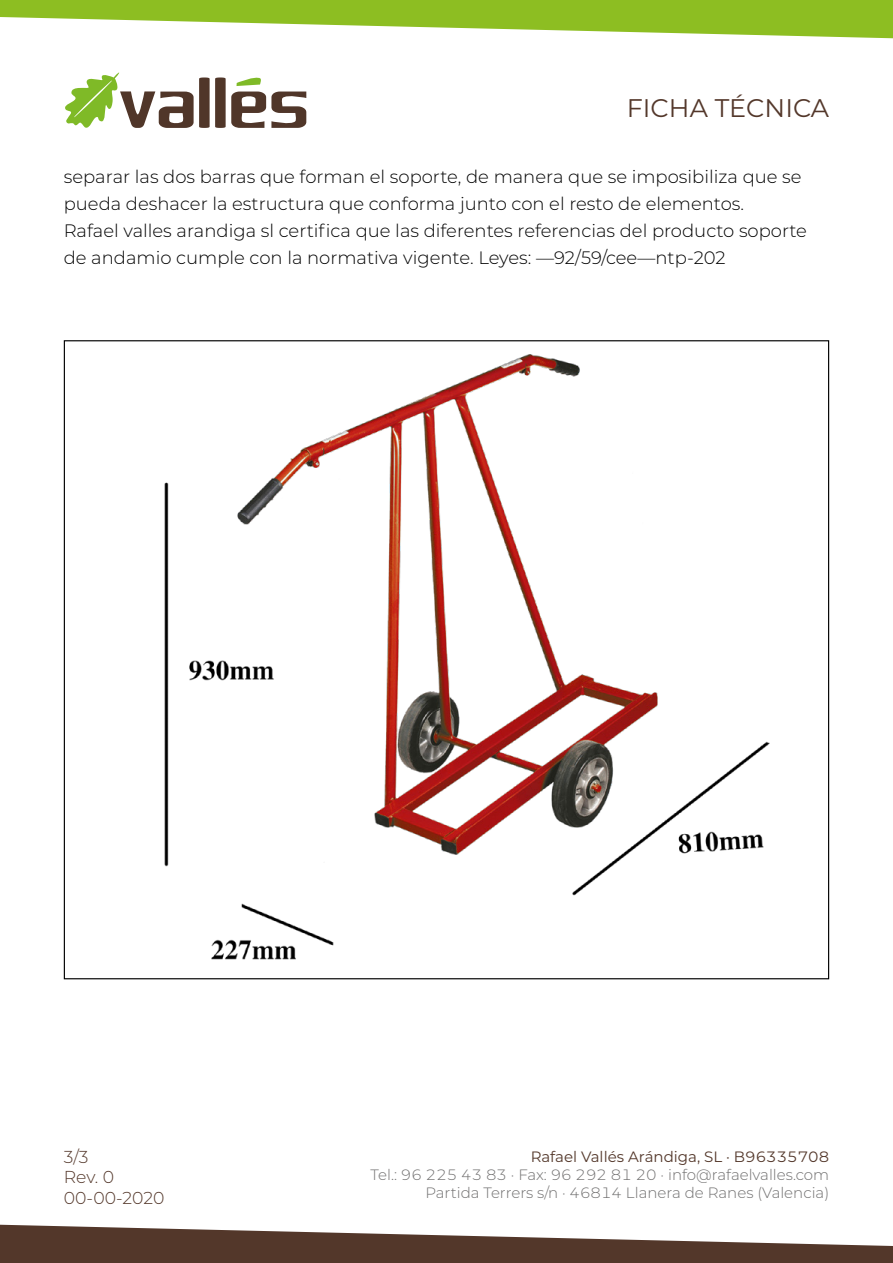
<style>
.page{position:relative;width:893px;height:1263px;background:#fff}
.page>*{position:absolute;margin:0;border:0;box-sizing:border-box;transform-origin:0 0}
.t1{font:25.5px "Montserrat";color:#53372a}
.t2{font:300 18px/27px "Montserrat";color:#000}
.t3{font:300 17.25px/20.7px "Montserrat";color:#53372a}
.t4{font:300 15px/18px "Montserrat";color:#706f6f;text-align:right}
.t5{font:15px "Montserrat";color:#53372a}
</style>
<div class="page">
<svg style="left:65px;top:72px;width:241px;height:56px"></svg>
<svg style="left:0;top:0;width:893px;height:38px"></svg>
<svg style="left:0;top:1225px;width:893px;height:38px"></svg>
<img style="left:164px;top:354px;width:606px;height:606px">
<h1 class="t1" style="left:627px;top:90px;width:204px">FICHA TÉCNICA</h1>
<p class="t2" style="left:64px;top:163px;width:739px">separar las dos barras que forman el soporte, de manera que se imposibiliza que se pueda deshacer la estructura que conforma junto con el resto de elementos.</p>
<p class="t2" style="left:64px;top:217px;width:745px">Rafael valles arandiga sl certifica que las diferentes referencias del producto soporte de andamio cumple con la normativa vigente. Leyes: —92/59/cee—ntp-202</p>
<p class="t3" style="left:64px;top:1146px;width:102px">3/3<br>Rev. 0<br>00-00-2020</p>
<p class="t5" style="left:531px;top:1146px;width:300px">Rafael Vallés Arándiga, SL · B96335708</p>
<p class="t4" style="left:371px;top:1165px;width:460px">Tel.: 96 225 43 83 · Fax: 96 292 81 20 · info@rafaelvalles.com<br>Partida Terrers s/n · 46814 Llanera de Ranes (Valencia)</p>
</div>
